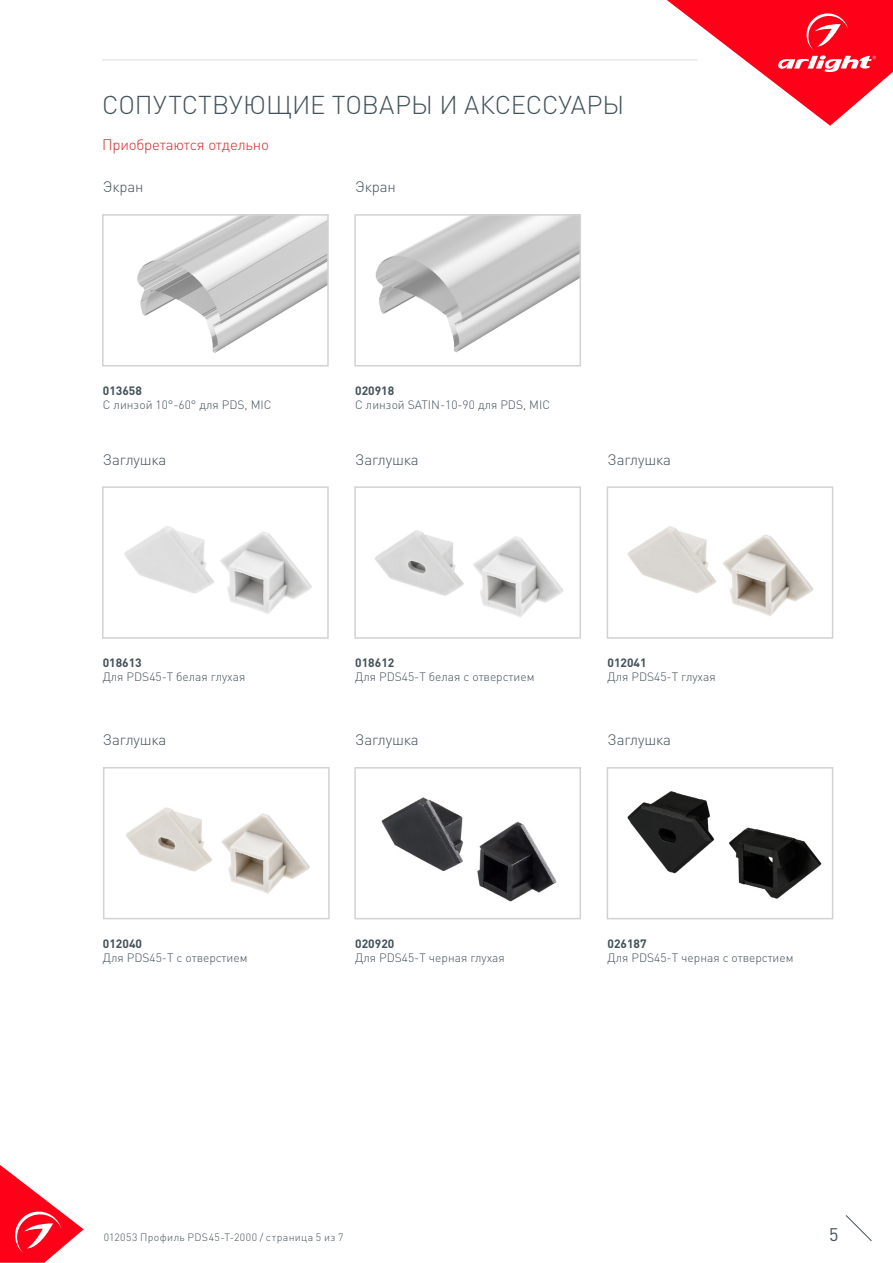
<style>
.page{position:relative;width:893px;height:1263px;background:#fff}
.page>*{position:absolute;margin:0;border:0;box-sizing:border-box;transform-origin:0 0}
.t1{font:300 25.5px "DIN Pro";color:#425159}
.t2{font:18px "DIN Pro";color:#425159}
.t3{font:300 15px "DIN Pro";letter-spacing:-.01em;color:#425159}
.t4{font:300 15px "DIN Pro";letter-spacing:-.01em;color:#d5262a}
.t5{font:300 12px "DIN Pro";color:#425159}
.t6{font:700 12px "DIN Pro";color:#425159}
.t7{font:300 10.5px "DIN Pro";letter-spacing:.04em;color:#425159}
</style>
<div class="page">
<svg style="left:0;top:1165px;width:84px;height:98px"></svg>
<svg style="left:845px;top:1215px;width:27px;height:26px"></svg>
<svg style="left:667px;top:0;width:226px;height:126px"></svg>
<hr style="left:102px;top:60px;width:595px;height:1px;background:#dcdddf">
<img style="left:375px;top:530px;width:188px;height:87px">
<div style="left:354px;top:486px;width:227px;height:153px;border:2px solid #d1d2d4"></div>
<img style="left:627px;top:791px;width:195px;height:108px">
<div style="left:607px;top:767px;width:226px;height:152px;border:2px solid #d1d2d4"></div>
<img style="left:627px;top:526px;width:187px;height:90px">
<div style="left:607px;top:486px;width:226px;height:153px;border:2px solid #d1d2d4"></div>
<img style="left:381px;top:797px;width:176px;height:105px">
<div style="left:354px;top:767px;width:227px;height:152px;border:2px solid #d1d2d4"></div>
<img style="left:124px;top:526px;width:188px;height:88px">
<div style="left:102px;top:486px;width:227px;height:153px;border:2px solid #d1d2d4"></div>
<img style="left:126px;top:807px;width:184px;height:87px">
<div style="left:103px;top:767px;width:227px;height:152px;border:2px solid #d1d2d4"></div>
<img style="left:137px;top:217px;width:189px;height:136px">
<div style="left:102px;top:214px;width:227px;height:152px;border:2px solid #d1d2d4"></div>
<img style="left:375px;top:217px;width:203px;height:136px">
<div style="left:354px;top:214px;width:227px;height:152px;border:2px solid #d1d2d4"></div>
<p class="t1" style="left:102px;top:87px;width:524px">СОПУТСТВУЮЩИЕ ТОВАРЫ И АКСЕССУАРЫ</p>
<p class="t4" style="left:102px;top:134px;width:168px">Приобретаются отдельно</p>
<p class="t3" style="left:103px;top:177px;width:42px">Экран</p>
<p class="t3" style="left:355px;top:177px;width:42px">Экран</p>
<p class="t6" style="left:103px;top:382px;width:41px">013658</p>
<p class="t5" style="left:103px;top:397px;width:170px">C линзой 10°-60° для PDS, MIC</p>
<p class="t6" style="left:355px;top:382px;width:41px">020918</p>
<p class="t5" style="left:355px;top:397px;width:196px">С линзой SATIN-10-90 для PDS, MIC</p>
<p class="t3" style="left:103px;top:449px;width:65px">Заглушка</p>
<p class="t3" style="left:355px;top:449px;width:65px">Заглушка</p>
<p class="t3" style="left:608px;top:449px;width:65px">Заглушка</p>
<p class="t6" style="left:103px;top:654px;width:41px">018613</p>
<p class="t5" style="left:103px;top:669px;width:144px">Для PDS45-T белая глухая</p>
<p class="t6" style="left:355px;top:654px;width:41px">018612</p>
<p class="t5" style="left:355px;top:669px;width:181px">Для PDS45-T белая с отверстием</p>
<p class="t6" style="left:608px;top:654px;width:41px">012041</p>
<p class="t5" style="left:608px;top:669px;width:110px">Для PDS45-T глухая</p>
<p class="t3" style="left:103px;top:729px;width:65px">Заглушка</p>
<p class="t3" style="left:355px;top:729px;width:65px">Заглушка</p>
<p class="t3" style="left:608px;top:729px;width:65px">Заглушка</p>
<p class="t6" style="left:103px;top:935px;width:41px">012040</p>
<p class="t5" style="left:103px;top:949px;width:146px">Для PDS45-T с отверстием</p>
<p class="t6" style="left:355px;top:935px;width:41px">020920</p>
<p class="t5" style="left:355px;top:949px;width:151px">Для PDS45-T черная глухая</p>
<p class="t6" style="left:608px;top:935px;width:41px">026187</p>
<p class="t5" style="left:608px;top:949px;width:187px">Для PDS45-T черная с отверстием</p>
<p class="t7" style="left:104px;top:1230px;width:241px">012053 Профиль PDS45-T-2000 / страница 5 из 7</p>
<h2 class="t2" style="left:829px;top:1222px;width:11px">5</h2>
</div>
